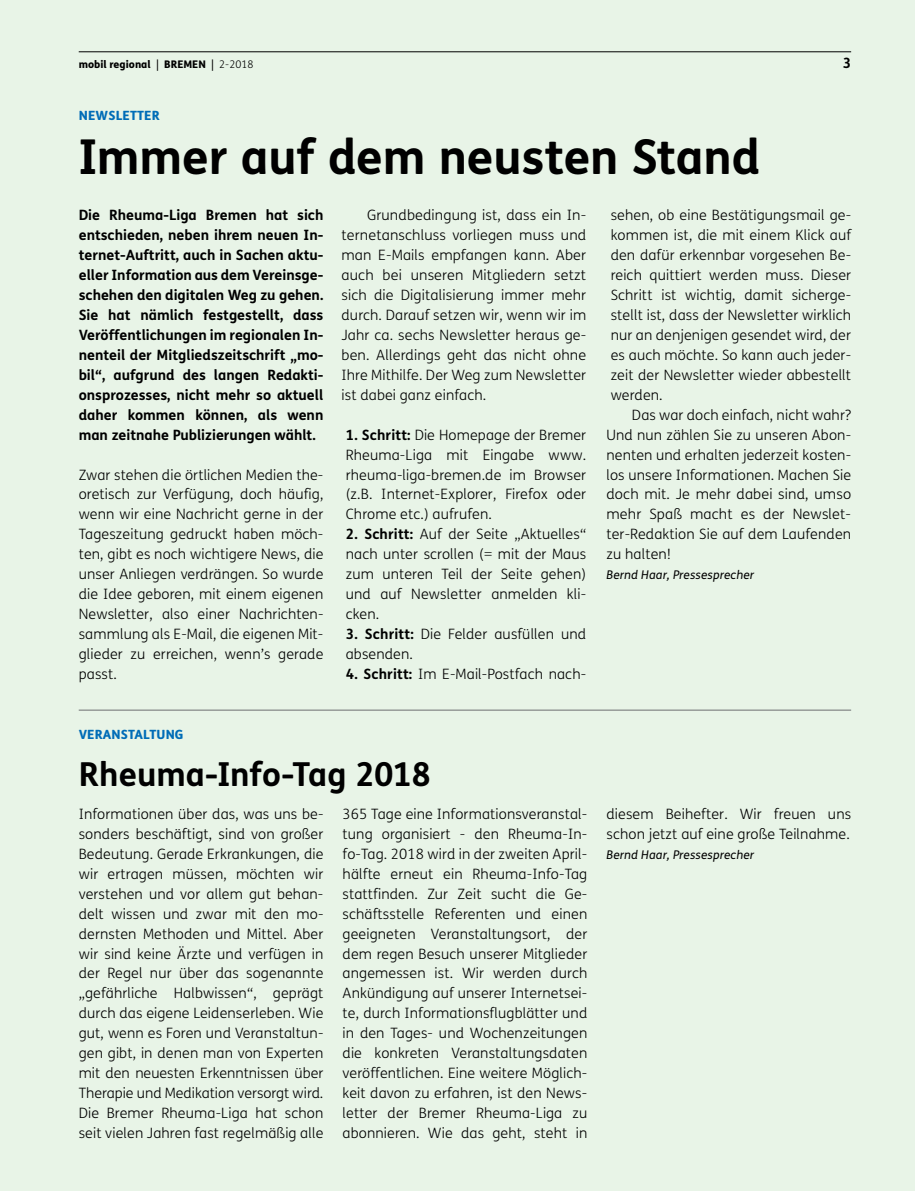
<style>
.page{position:relative;width:915px;height:1191px;background:#fff}
.page>*{position:absolute;margin:0;border:0;box-sizing:border-box;transform-origin:0 0}
.t1{font:700 48px "FS Me";letter-spacing:-.005em;color:#000}
.t2{font:700 33px "FS Me";color:#000}
.t3{font:300 14.25px/20px "FS Me";letter-spacing:.01em;color:#000;text-align:justify}
.t4{font:700 14.25px/20px "FS Me";color:#000;text-align:justify}
.t5{font:800 12.75px "FS Me";letter-spacing:.01em;color:#006cb7}
.t6{font:italic 12px "FS Me";letter-spacing:.01em;color:#000}
.t7{font:800 10.5px "FS Me";color:#000}
.s1{font-weight:400}
.s2{font-weight:300}
.s3{font-weight:700}
</style>
<div class="page">
<div style="left:0;top:0;width:914px;height:1191px;background:#e8f4e7"></div>
<hr style="left:79px;top:51px;width:771px;height:1px;background:#000">
<hr style="left:79px;top:709px;width:771px;height:1px;background:#6d6e71">
<p class="t7" style="left:79px;top:56px;width:176px">MOBIL REGIONAL <span class="s1">|</span> BREMEN <span class="s1">|</span> <span class="s2">2-2018</span></p>
<p class="t4" style="left:842px;top:52px;width:10px">3</p>
<p class="t5" style="left:79px;top:106px;width:82px">NEWSLETTER</p>
<h1 class="t1" style="left:78px;top:120px;width:683px">Immer auf dem neusten Stand</h1>
<p class="t4" style="left:79px;top:204px;width:246px">Die Rheuma-Liga Bremen hat sich entschieden, neben ihrem neuen In&shy;ternet-Auftritt, auch in Sachen aktu&shy;eller Information aus dem Vereinsge&shy;schehen den digitalen Weg zu gehen.<br>Sie hat nämlich festgestellt, dass Veröffentlichungen im regionalen In&shy;nenteil der Mitgliedszeitschrift „mo&shy;bil“, aufgrund des langen Redakti&shy;onsprozesses, nicht mehr so aktuell daher kommen können, als wenn man zeitnahe Publizierungen wählt.</p>
<p class="t3" style="left:79px;top:464px;width:246px">Zwar stehen die örtlichen Medien the&shy;oretisch zur Verfügung, doch häufig, wenn wir eine Nachricht gerne in der Tageszeitung gedruckt haben möch&shy;ten, gibt es noch wichtigere News, die unser Anliegen verdrängen. So wurde die Idee geboren, mit einem eigenen Newsletter, also einer Nachrichten&shy;sammlung als E-Mail, die eigenen Mit&shy;glieder zu erreichen, wenn’s gerade passt.</p>
<p class="t3" style="left:341px;top:205px;width:246px;text-indent:26px">Grundbedingung ist, dass ein In&shy;ternetanschluss vorliegen muss und man E-Mails empfangen kann. Aber auch bei unseren Mitgliedern setzt sich die Digitalisierung immer mehr durch. Darauf setzen wir, wenn wir im Jahr ca. sechs Newsletter heraus ge&shy;ben. Allerdings geht das nicht ohne Ihre Mithilfe. Der Weg zum Newsletter ist dabei ganz einfach.</p>
<p class="t3" style="left:345px;top:424px;width:242px"><span class="s3">1. Schritt:</span> Die Homepage der Bremer Rheuma-Liga mit Eingabe www. rheuma-liga-bremen.de im Browser (z.B. Internet-Explorer, Firefox oder Chrome etc.) aufrufen.</p>
<p class="t3" style="left:345px;top:524px;width:242px"><span class="s3">2. Schritt:</span> Auf der Seite „Aktuelles“ nach unter scrollen (= mit der Maus zum unteren Teil der Seite gehen) und auf Newsletter anmelden kli&shy;cken.</p>
<p class="t3" style="left:345px;top:624px;width:242px"><span class="s3">3. Schritt:</span> Die Felder ausfüllen und absenden.</p>
<p class="t3" style="left:345px;top:663px;width:242px"><span class="s3">4. Schritt:</span> Im E-Mail-Postfach nach-</p>
<p class="t5" style="left:79px;top:724px;width:106px">VERANSTALTUNG</p>
<h2 class="t2" style="left:79px;top:749px;width:353px">Rheuma-Info-Tag 2018</h2>
<p class="t3" style="left:610px;top:205px;width:242px">sehen, ob eine Bestätigungsmail ge&shy;kommen ist, die mit einem Klick auf den dafür erkennbar vorgesehen Be&shy;reich quittiert werden muss. Dieser Schritt ist wichtig, damit sicherge&shy;stellt ist, dass der Newsletter wirklich nur an denjenigen gesendet wird, der es auch möchte. So kann auch jeder&shy;zeit der Newsletter wieder abbestellt werden.</p>
<p class="t3" style="left:606px;top:404px;width:246px;text-indent:26px">Das war doch einfach, nicht wahr?<br>Und nun zählen Sie zu unseren Abon&shy;nenten und erhalten jederzeit kosten&shy;los unsere Informationen. Machen Sie doch mit. Je mehr dabei sind, umso mehr Spaß macht es der Newslet&shy;ter-Redaktion Sie auf dem Laufenden zu halten!</p>
<p class="t6" style="left:606px;top:566px;width:149px">Bernd Haar, Pressesprecher</p>
<p class="t3" style="left:79px;top:803px;width:246px">Informationen über das, was uns be&shy;sonders beschäftigt, sind von großer Bedeutung. Gerade Erkrankungen, die wir ertragen müssen, möchten wir verstehen und vor allem gut behan&shy;delt wissen und zwar mit den mo&shy;dernsten Methoden und Mittel. Aber wir sind keine Ärzte und verfügen in der Regel nur über das sogenannte „gefährliche Halbwissen“, geprägt durch das eigene Leidenserleben. Wie gut, wenn es Foren und Veranstaltun&shy;gen gibt, in denen man von Experten mit den neuesten Erkenntnissen über Therapie und Medikation versorgt wird.<br>Die Bremer Rheuma-Liga hat schon seit vielen Jahren fast regelmäßig alle</p>
<p class="t3" style="left:342px;top:803px;width:246px">365 Tage eine Informationsveranstal&shy;tung organisiert - den Rheuma-In&shy;fo-Tag. 2018 wird in der zweiten April&shy;hälfte erneut ein Rheuma-Info-Tag stattfinden. Zur Zeit sucht die Ge&shy;schäftsstelle Referenten und einen geeigneten Veranstaltungsort, der dem regen Besuch unserer Mitglieder angemessen ist. Wir werden durch Ankündigung auf unserer Internetsei&shy;te, durch Informationsflugblätter und in den Tages- und Wochenzeitungen die konkreten Veranstaltungsdaten veröffentlichen. Eine weitere Möglich&shy;keit davon zu erfahren, ist den News&shy;letter der Bremer Rheuma-Liga zu abonnieren. Wie das geht, steht in</p>
<p class="t3" style="left:606px;top:803px;width:246px">diesem Beihefter. Wir freuen uns schon jetzt auf eine große Teilnahme.</p>
<p class="t6" style="left:606px;top:846px;width:149px">Bernd Haar, Pressesprecher</p>
</div>
